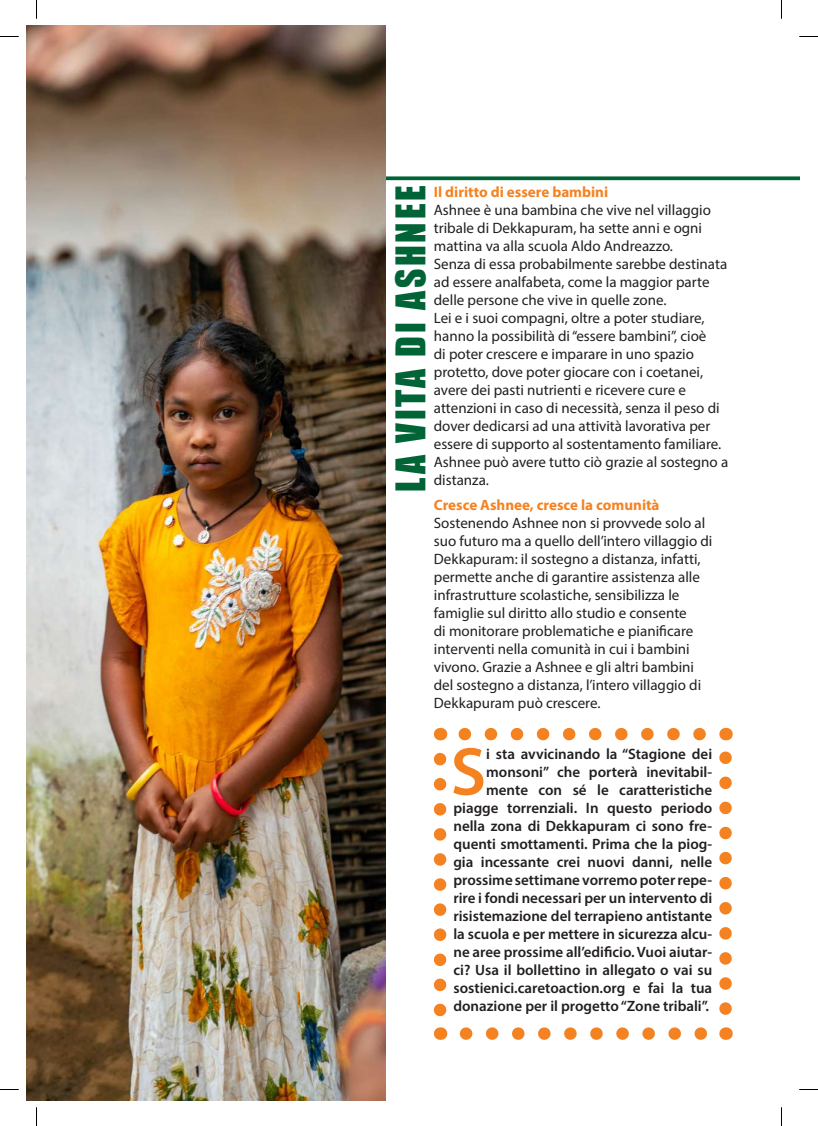
<style>
.page{position:relative;width:818px;height:1126px;background:#fff}
.page>*{position:absolute;margin:0;border:0;box-sizing:border-box;transform-origin:0 0}
.t1{font:600 68.38px "Myriad Pro";color:#f58220}
.t2{font:37.5px "Impact";letter-spacing:.075em;color:#006436}
.t3{font:15px/18px "Myriad Pro";color:#231f20}
.t4{font:600 15px/18px "Myriad Pro";color:#231f20;text-align:right}
.t5{font:700 15px "Myriad Pro";color:#f58220}
</style>
<div class="page">
<svg style="left:26px;top:176px;width:772px;height:4px;fill:#006436"></svg>
<img style="left:27px;top:26px;width:358px;height:1073px">
<svg style="left:433px;top:759px;width:13px;height:258px"></svg>
<svg style="left:465px;top:1027px;width:243px;height:12px"></svg>
<svg style="left:719px;top:751px;width:12px;height:257px"></svg>
<svg style="left:458px;top:727px;width:241px;height:13px"></svg>
<svg style="left:440px;top:1027px;width:1px;height:12px"></svg>
<svg style="left:725px;top:1027px;width:1px;height:12px"></svg>
<svg style="left:725px;top:727px;width:1px;height:13px"></svg>
<svg style="left:440px;top:727px;width:1px;height:13px"></svg>
<svg style="left:0;top:36px;width:19px;height:1px"></svg>
<svg style="left:799px;top:36px;width:18px;height:1px"></svg>
<svg style="left:0;top:1089px;width:19px;height:1px"></svg>
<svg style="left:799px;top:1089px;width:18px;height:1px"></svg>
<svg style="left:36px;top:0;width:1px;height:19px"></svg>
<svg style="left:36px;top:1107px;width:1px;height:18px"></svg>
<h2 class="t2" style="left:381px;top:492px;width:308px;rotate:-90deg">LA VITA DI ASHNEE</h2>
<p class="t5" style="left:433px;top:182px;width:176px">Il diritto di essere bambini</p>
<p class="t3" style="left:433px;top:200px;width:296px">Ashnee è una bambina che vive nel villaggio tribale di Dekkapuram, ha sette anni e ogni mattina va alla scuola Aldo Andreazzo.<br>Senza di essa probabilmente sarebbe destinata ad essere analfabeta, come la maggior parte delle persone che vive in quelle zone.<br>Lei e i suoi compagni, oltre a poter studiare, hanno la possibilità di “essere bambini”, cioè<br>di poter crescere e imparare in uno spazio protetto, dove poter giocare con i coetanei, avere dei pasti nutrienti e ricevere cure e attenzioni in caso di necessità, senza il peso di dover dedicarsi ad una attività lavorativa per essere di supporto al sostentamento familiare.<br>Ashnee può avere tutto ciò grazie al sostegno a distanza.</p>
<p class="t5" style="left:433px;top:495px;width:227px">Cresce Ashnee, cresce la comunità</p>
<p class="t3" style="left:433px;top:513px;width:280px">Sostenendo Ashnee non si provvede solo al suo futuro ma a quello dell’intero villaggio di Dekkapuram: il sostegno a distanza, infatti, permette anche di garantire assistenza alle infrastrutture scolastiche, sensibilizza le famiglie sul diritto allo studio e consente<br>di monitorare problematiche e pianificare interventi nella comunità in cui i bambini vivono. Grazie a Ashnee e gli altri bambini del sostegno a distanza, l’intero villaggio di Dekkapuram può crescere.</p>
<h1 class="t1" style="left:450px;top:728px;width:37px">S</h1>
<p class="t4" style="left:453px;top:744px;width:260px">i sta avvicinando la “Stagione dei monsoni” che porterà inevitabil&shy;mente con sé le caratteristiche piagge torrenziali. In questo periodo nella zona di Dekkapuram ci sono fre&shy;quenti smottamenti. Prima che la piog&shy;gia incessante crei nuovi danni, nelle prossime settimane vorremo poter repe&shy;rire i fondi necessari per un intervento di risistemazione del terrapieno antistante la scuola e per mettere in sicurezza alcu&shy;ne aree prossime all’edificio. Vuoi aiutar&shy;ci? Usa il bollettino in allegato o vai su sostienici.caretoaction.org e fai la tua donazione per il progetto “Zone tribali”.</p>
</div>
